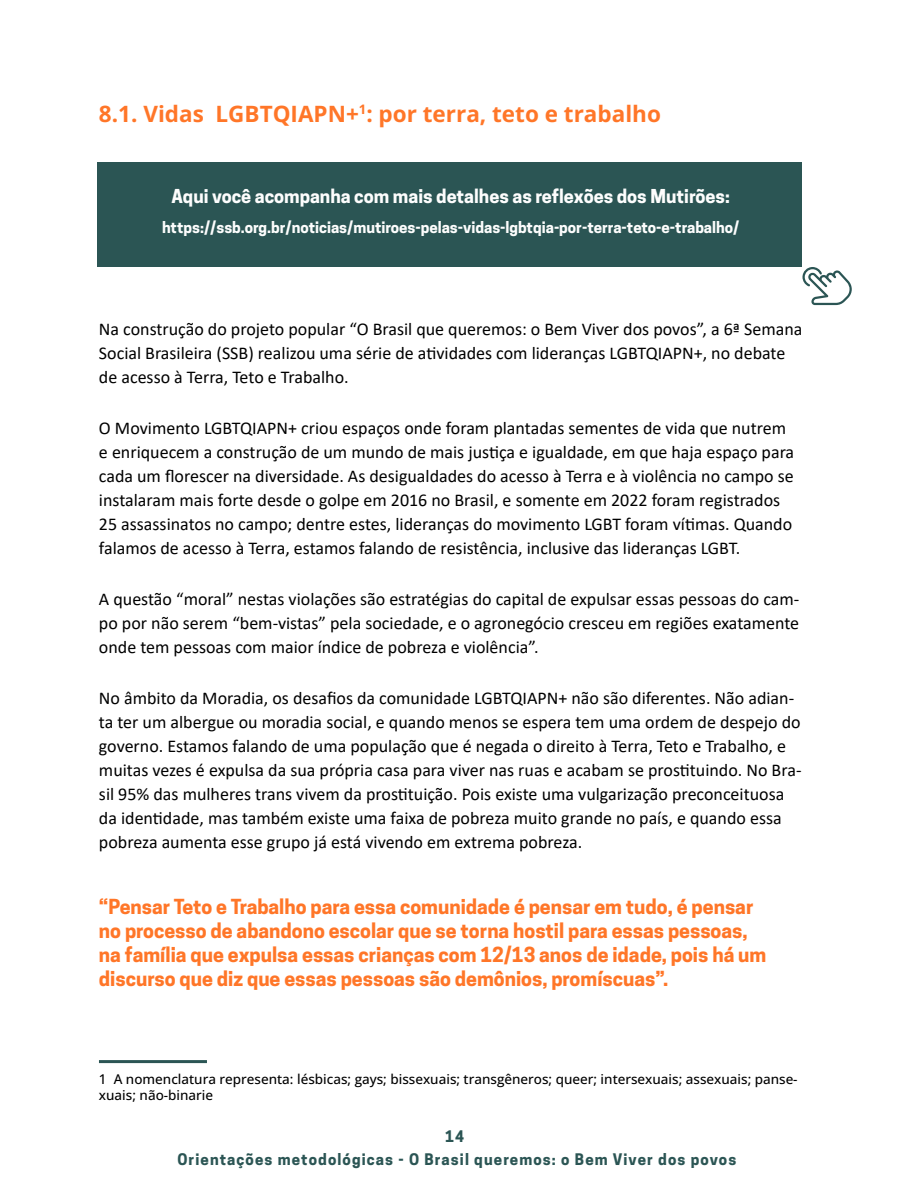
<style>
.page{position:relative;width:900px;height:1200px;background:#fff}
.page>*{position:absolute;margin:0;border:0;box-sizing:border-box;transform-origin:0 0}
.subtitulo{font:700 22.5px "Open Sans";color:#ff7628}
.t1{font:700 19.5px/24px "Cooper Hewitt";color:#ff7628}
.t2{font:18px/24px "Calibri";color:#000}
.t3{font:700 18px "Cooper Hewitt";color:#fff}
.t4{font:700 15px "Cooper Hewitt";color:#fff}
.t5{font:700 15px/22.5px "Cooper Hewitt";letter-spacing:.075em;color:#2b5554;text-align:center}
.t6{font:500 13.5px/16.2px "Open Sans";color:#000}
</style>
<div class="page">
<hr style="left:99px;top:1060px;width:108px;height:3px;background:#2b5554">
<svg style="left:803px;top:267px;width:49px;height:38px"></svg>
<div style="left:98px;top:162px;width:704px;height:105px;background:#2b5554"></div>
<p class="subtitulo" style="left:99px;top:98px;width:563px">8.1. Vidas LGBTQIAPN+<sup>1</sup>: por terra, teto e trabalho</p>
<p class="t3" style="left:172px;top:185px;width:560px">Aqui você acompanha com mais detalhes as reflexões dos Mutirões:</p>
<p class="t4" style="left:162px;top:218px;width:579px">https://ssb.org.br/noticias/mutiroes-pelas-vidas-lgbtqia-por-terra-teto-e-trabalho/</p>
<p class="t2" style="left:99px;top:316px;width:705px">Na construção do projeto popular “O Brasil que queremos: o Bem Viver dos povos”, a 6ª Semana<br>Social Brasileira (SSB) realizou uma série de atividades com lideranças LGBTQIAPN+, no debate de acesso à Terra, Teto e Trabalho.</p>
<p class="t2" style="left:99px;top:415px;width:697px">O Movimento LGBTQIAPN+ criou espaços onde foram plantadas sementes de vida que nutrem e enriquecem a construção de um mundo de mais justiça e igualdade, em que haja espaço para cada um florescer na diversidade. As desigualdades do acesso à Terra e à violência no campo se instalaram mais forte desde o golpe em 2016 no Brasil, e somente em 2022 foram registrados 25 assassinatos no campo; dentre estes, lideranças do movimento LGBT foram vítimas. Quando falamos de acesso à Terra, estamos falando de resistência, inclusive das lideranças LGBT.</p>
<p class="t2" style="left:99px;top:586px;width:702px;text-align:justify">A questão “moral” nestas violações são estratégias do capital de expulsar essas pessoas do cam&shy;po por não serem “bem-vistas” pela sociedade, e o agronegócio cresceu em regiões exatamente onde tem pessoas com maior índice de pobreza e violência”.</p>
<p class="t2" style="left:99px;top:685px;width:704px">No âmbito da Moradia, os desafios da comunidade LGBTQIAPN+ não são diferentes. Não adian&shy;ta ter um albergue ou moradia social, e quando menos se espera tem uma ordem de despejo do governo. Estamos falando de uma população que é negada o direito à Terra, Teto e Trabalho, e muitas vezes é expulsa da sua própria casa para viver nas ruas e acabam se prostituindo. No Bra&shy;sil 95% das mulheres trans vivem da prostituição. Pois existe uma vulgarização preconceituosa da identidade, mas também existe uma faixa de pobreza muito grande no país, e quando essa pobreza aumenta esse grupo já está vivendo em extrema pobreza.</p>
<p class="t1" style="left:99px;top:894px;width:669px">“Pensar Teto e Trabalho para essa comunidade é pensar em tudo, é pensar no processo de abandono escolar que se torna hostil para essas pessoas, na família que expulsa essas crianças com 12/13 anos de idade, pois há um discurso que diz que essas pessoas são demônios, promíscuas”.</p>
<p class="t6" style="left:99px;top:1070px;width:700px">1 A nomenclatura representa: lésbicas; gays; bissexuais; transgêneros; queer; intersexuais; assexuais; panse&shy;xuais; não-binarie</p>
<p class="t5" style="left:177px;top:1125px;width:560px">14<br>Orientações metodológicas - O Brasil queremos: o Bem Viver dos povos</p>
</div>
